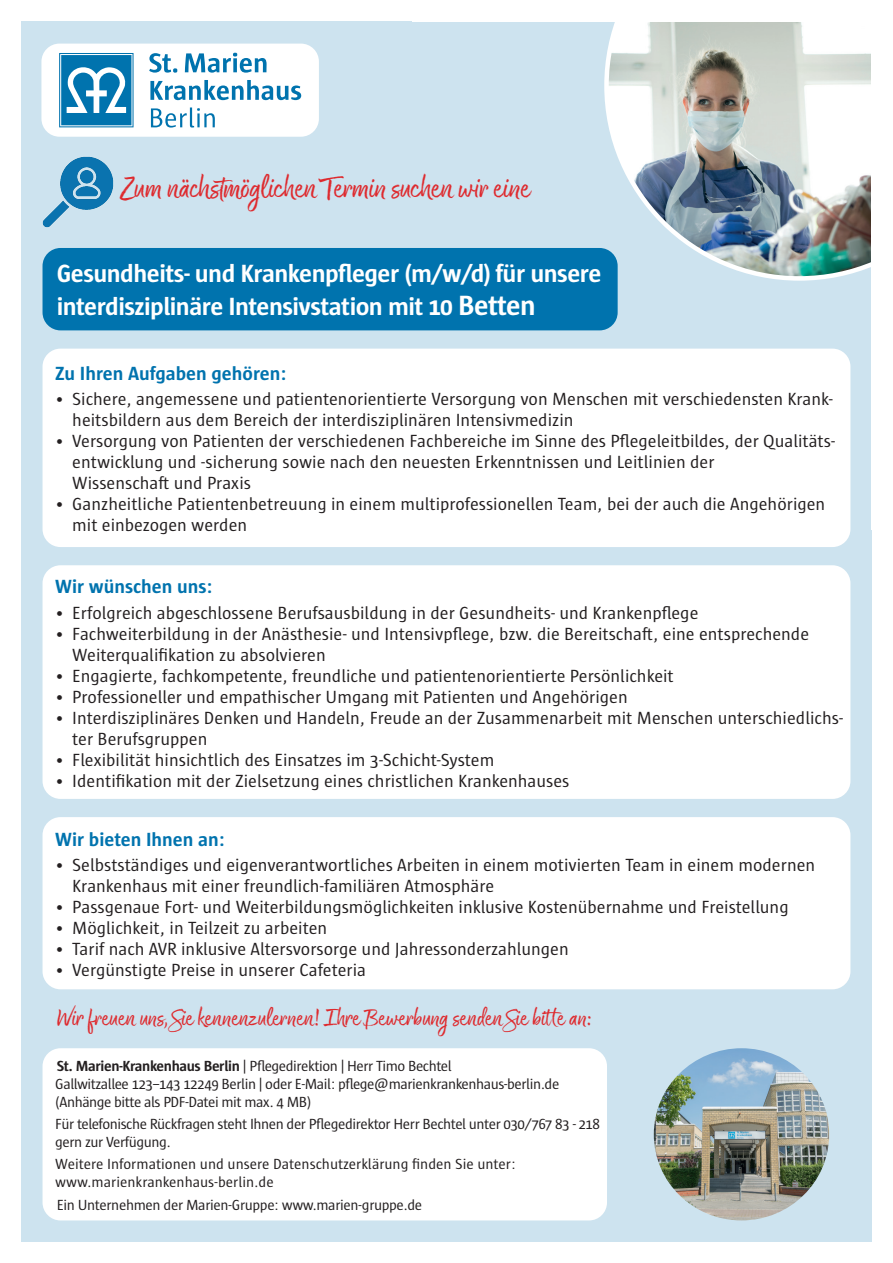
<style>
.page{position:relative;width:893px;height:1263px;background:#fff}
.page>*{position:absolute;margin:0;border:0;box-sizing:border-box;transform-origin:0 0}
.t1{font:34.5px "Good Karma Upright";letter-spacing:-.025em;color:#de2a2e}
.t2{font:27px "Good Karma Upright";letter-spacing:-.02em;color:#de2a2e}
.t3{font:700 25.5px/33px "Sun";letter-spacing:-.02em;color:#fff}
.t4{font:700 19.5px "Sun";color:#0073ae}
.t5{font:18px/21px "Sun";color:#231f20}
.t6{font:15px/18px "Sun";letter-spacing:-.03em;color:#231f20}
.t7{font:15px/18px "Sun";color:#231f20}
.s1{font-size:28.5px}
.s2{font-weight:700}
</style>
<div class="page">
<div style="left:21px;top:21px;width:851px;height:1221px;background:#cde3ef"></div>
<div style="left:41px;top:44px;width:278px;height:93px;background:#fff;border-radius:18px"></div>
<svg style="left:59px;top:53px;width:75px;height:74px"></svg>
<svg style="left:149px;top:53px;width:28px;height:20px"></svg>
<svg style="left:185px;top:53px;width:82px;height:20px"></svg>
<svg style="left:150px;top:80px;width:151px;height:20px"></svg>
<svg style="left:151px;top:107px;width:64px;height:21px"></svg>
<div style="left:43px;top:248px;width:575px;height:82px;background:#0073ae;border-radius:18px"></div>
<div style="left:43px;top:565px;width:807px;height:234px;background:#fff;border-radius:18px"></div>
<div style="left:43px;top:817px;width:807px;height:172px;background:#fff;border-radius:18px"></div>
<div style="left:43px;top:349px;width:807px;height:198px;background:#fff;border-radius:18px"></div>
<img style="left:654px;top:1048px;width:175px;height:172px">
<div style="left:43px;top:1048px;width:564px;height:172px;background:#fff;border-radius:18px"></div>
<img style="left:604px;top:21px;width:268px;height:260px">
<img style="left:43px;top:157px;width:70px;height:71px">
<h1 class="t1" style="left:120px;top:167px;width:412px">Zum nächstmöglichen Termin suchen wir eine</h1>
<h3 class="t3" style="left:57px;top:257px;width:546px">Gesundheits- und Krankenpfleger (m/w/d) für unsere interdisziplinäre Intensivstation mit 10 <span class="s1">Betten</span></h3>
<p class="t4" style="left:55px;top:363px;width:233px">Zu Ihren Aufgaben gehören:</p>
<p class="t5" style="left:72px;top:389px;width:762px;text-indent:-17px">• Sichere, angemessene und patientenorientierte Versorgung von Menschen mit verschiedensten Krank&shy;heitsbildern aus dem Bereich der interdisziplinären Intensivmedizin</p>
<p class="t5" style="left:72px;top:431px;width:764px;text-indent:-17px">• Versorgung von Patienten der verschiedenen Fachbereiche im Sinne des Pflegeleitbildes, der Qualitäts&shy;entwicklung und -sicherung sowie nach den neuesten Erkenntnissen und Leitlinien der<br>Wissenschaft und Praxis</p>
<p class="t5" style="left:72px;top:494px;width:755px;text-indent:-17px">• Ganzheitliche Patientenbetreuung in einem multiprofessionellen Team, bei der auch die Angehörigen mit einbezogen werden</p>
<p class="t4" style="left:55px;top:576px;width:159px">Wir wünschen uns:</p>
<p class="t5" style="left:55px;top:602px;width:645px">• Erfolgreich abgeschlossene Berufsausbildung in der Gesundheits- und Krankenpflege</p>
<p class="t5" style="left:72px;top:623px;width:738px;text-indent:-17px">• Fachweiterbildung in der Anästhesie- und Intensivpflege, bzw. die Bereitschaft, eine entsprechende<br>Weiterqualifikation zu absolvieren</p>
<p class="t5" style="left:55px;top:665px;width:620px">• Engagierte, fachkompetente, freundliche und patientenorientierte Persönlichkeit</p>
<p class="t5" style="left:55px;top:686px;width:574px">• Professioneller und empathischer Umgang mit Patienten und Angehörigen</p>
<p class="t5" style="left:72px;top:707px;width:772px;text-indent:-17px">• Interdisziplinäres Denken und Handeln, Freude an der Zusammenarbeit mit Menschen unterschiedlichs&shy;ter Berufsgruppen</p>
<p class="t5" style="left:55px;top:749px;width:441px">• Flexibilität hinsichtlich des Einsatzes im 3-Schicht-System</p>
<p class="t5" style="left:55px;top:770px;width:516px">• Identifikation mit der Zielsetzung eines christlichen Krankenhauses</p>
<p class="t4" style="left:55px;top:829px;width:171px">Wir bieten Ihnen an:</p>
<p class="t5" style="left:72px;top:854px;width:744px;text-indent:-17px">• Selbstständiges und eigenverantwortliches Arbeiten in einem motivierten Team in einem modernen<br>Krankenhaus mit einer freundlich-familiären Atmosphäre</p>
<p class="t5" style="left:55px;top:896px;width:735px">• Passgenaue Fort- und Weiterbildungsmöglichkeiten inklusive Kostenübernahme und Freistellung</p>
<p class="t5" style="left:55px;top:917px;width:273px">• Möglichkeit, in Teilzeit zu arbeiten</p>
<p class="t5" style="left:55px;top:938px;width:515px">• Tarif nach AVR inklusive Altersvorsorge und Jahressonderzahlungen</p>
<p class="t5" style="left:55px;top:959px;width:312px">• Vergünstigte Preise in unserer Cafeteria</p>
<h2 class="t2" style="left:57px;top:1002px;width:538px">Wir freuen uns, Sie kennenzulernen! Ihre Bewerbung senden Sie bitte an:</h2>
<p class="t6" style="left:55px;top:1057px;width:506px"><span class="s2">St. Marien-Krankenhaus Berlin</span> | Pflegedirektion | Herr Timo Bechtel<br>Gallwitzallee 123–143 12249 Berlin | oder E-Mail: pflege@marienkrankenhaus-berlin.de (Anhänge bitte als PDF-Datei mit max. 4 MB)</p>
<p class="t6" style="left:55px;top:1115px;width:546px">Für telefonische Rückfragen steht Ihnen der Pflegedirektor Herr Bechtel unter 030/767 83 - 218 gern zur Verfügung.</p>
<p class="t7" style="left:55px;top:1155px;width:462px">Weitere Informationen und unsere Datenschutzerklärung finden Sie unter: www.marienkrankenhaus-berlin.de</p>
<p class="t6" style="left:57px;top:1195px;width:367px">Ein Unternehmen der Marien-Gruppe: www.marien-gruppe.de</p>
</div>
